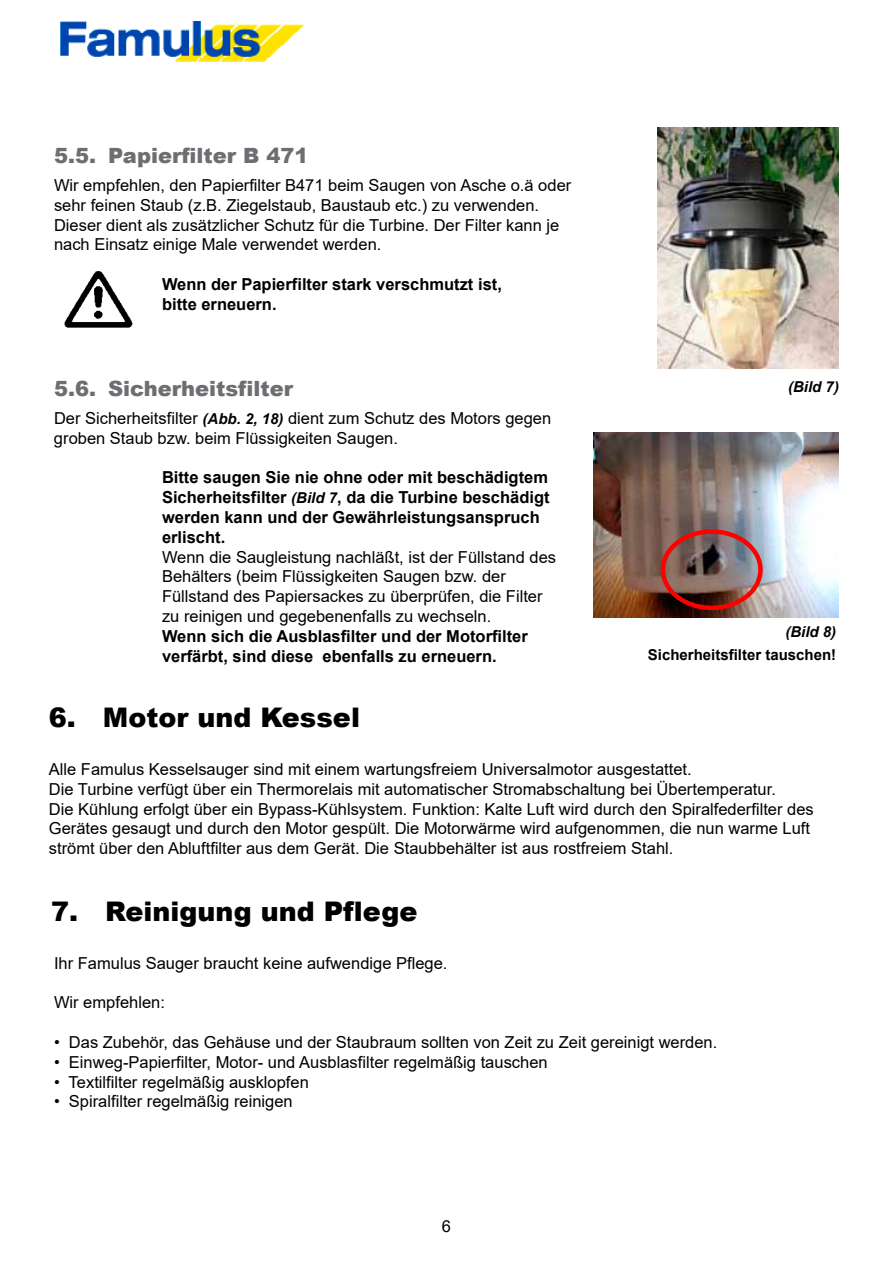
<style>
.page{position:relative;width:893px;height:1263px;background:#fff}
.page>*{position:absolute;margin:0;border:0;box-sizing:border-box;transform-origin:0 0}
.t1{font:900 27px "Arial";color:#000}
.t2{font:900 21px "Arial";color:#6d6e71}
.t3{font:16.5px/19.8px "Arial";color:#000}
.t4{font:700 16.5px/19.8px "Arial";color:#000}
.t5{font:700 15px "Arial";color:#000}
.t6{font:italic 700 15px "Arial";color:#000}
.s1{font-weight:700;font-style:italic;font-size:15px}
.s2{font-style:italic;font-size:15px}
</style>
<div class="page">
<img style="left:61px;top:21px;width:242px;height:40px">
<img style="left:64px;top:271px;width:69px;height:57px">
<img style="left:593px;top:433px;width:246px;height:184px">
<div style="left:661px;top:529px;width:102px;height:81px;border:4px solid #f00;border-radius:50%"></div>
<img style="left:658px;top:127px;width:181px;height:242px">
<p class="t2" style="left:54px;top:140px;width:256px">5.5. Papierfilter B 471</p>
<p class="t3" style="left:54px;top:175px;width:519px">Wir empfehlen, den Papierfilter B471 beim Saugen von Asche o.ä oder sehr feinen Staub (z.B. Ziegelstaub, Baustaub etc.) zu verwenden.<br>Dieser dient als zusätzlicher Schutz für die Turbine. Der Filter kann je nach Einsatz einige Male verwendet werden.</p>
<p class="t4" style="left:162px;top:274px;width:341px">Wenn der Papierfilter stark verschmutzt ist, bitte erneuern.</p>
<p class="t2" style="left:54px;top:373px;width:241px">5.6. Sicherheitsfilter</p>
<p class="t3" style="left:54px;top:408px;width:499px">Der Sicherheitsfilter <span class="s1">(Abb. 2, 18)</span> dient zum Schutz des Motors gegen groben Staub bzw. beim Flüssigkeiten Saugen.</p>
<p class="t4" style="left:162px;top:468px;width:389px">Bitte saugen Sie nie ohne oder mit beschädigtem Sicherheitsfilter <span class="s2">(Bild 7</span>, da die Turbine beschädigt werden kann und der Gewährleistungsanspruch erlischt.</p>
<p class="t3" style="left:162px;top:547px;width:396px">Wenn die Saugleistung nachläßt, ist der Füllstand des Behälters (beim Flüssigkeiten Saugen bzw. der Füllstand des Papiersackes zu überprüfen, die Filter zu reinigen und gegebenenfalls zu wechseln.</p>
<p class="t4" style="left:162px;top:626px;width:367px">Wenn sich die Ausblasfilter und der Motorfilter verfärbt, sind diese ebenfalls zu erneuern.</p>
<p class="t6" style="left:788px;top:376px;width:52px">(Bild 7)</p>
<p class="t6" style="left:785px;top:621px;width:52px">(Bild 8)</p>
<p class="t5" style="left:648px;top:645px;width:190px">Sicherheitsfilter tauschen!</p>
<h1 class="t1" style="left:49px;top:698px;width:313px">6. Motor und Kessel</h1>
<p class="t3" style="left:49px;top:759px;width:766px">Alle Famulus Kesselsauger sind mit einem wartungsfreiem Universalmotor ausgestattet.<br>Die Turbine verfügt über ein Thermorelais mit automatischer Stromabschaltung bei Übertemperatur.<br>Die Kühlung erfolgt über ein Bypass-Kühlsystem. Funktion: Kalte Luft wird durch den Spiralfederfilter des Gerätes gesaugt und durch den Motor gespült. Die Motorwärme wird aufgenommen, die nun warme Luft strömt über den Abluftfilter aus dem Gerät. Die Staubbehälter ist aus rostfreiem Stahl.</p>
<h1 class="t1" style="left:51px;top:892px;width:368px">7. Reinigung und Pflege</h1>
<p class="t3" style="left:54px;top:953px;width:395px">Ihr Famulus Sauger braucht keine aufwendige Pflege.</p>
<p class="t3" style="left:54px;top:993px;width:112px">Wir empfehlen:</p>
<p class="t3" style="left:54px;top:1032px;width:665px">• Das Zubehör, das Gehäuse und der Staubraum sollten von Zeit zu Zeit gereinigt werden.</p>
<p class="t3" style="left:54px;top:1052px;width:495px">• Einweg-Papierfilter, Motor- und Ausblasfilter regelmäßig tauschen</p>
<p class="t3" style="left:54px;top:1072px;width:256px">• Textilfilter regelmäßig ausklopfen</p>
<p class="t3" style="left:54px;top:1092px;width:240px">• Spiralfilter regelmäßig reinigen</p>
<p class="t3" style="left:442px;top:1217px;width:11px">6</p>
</div>
